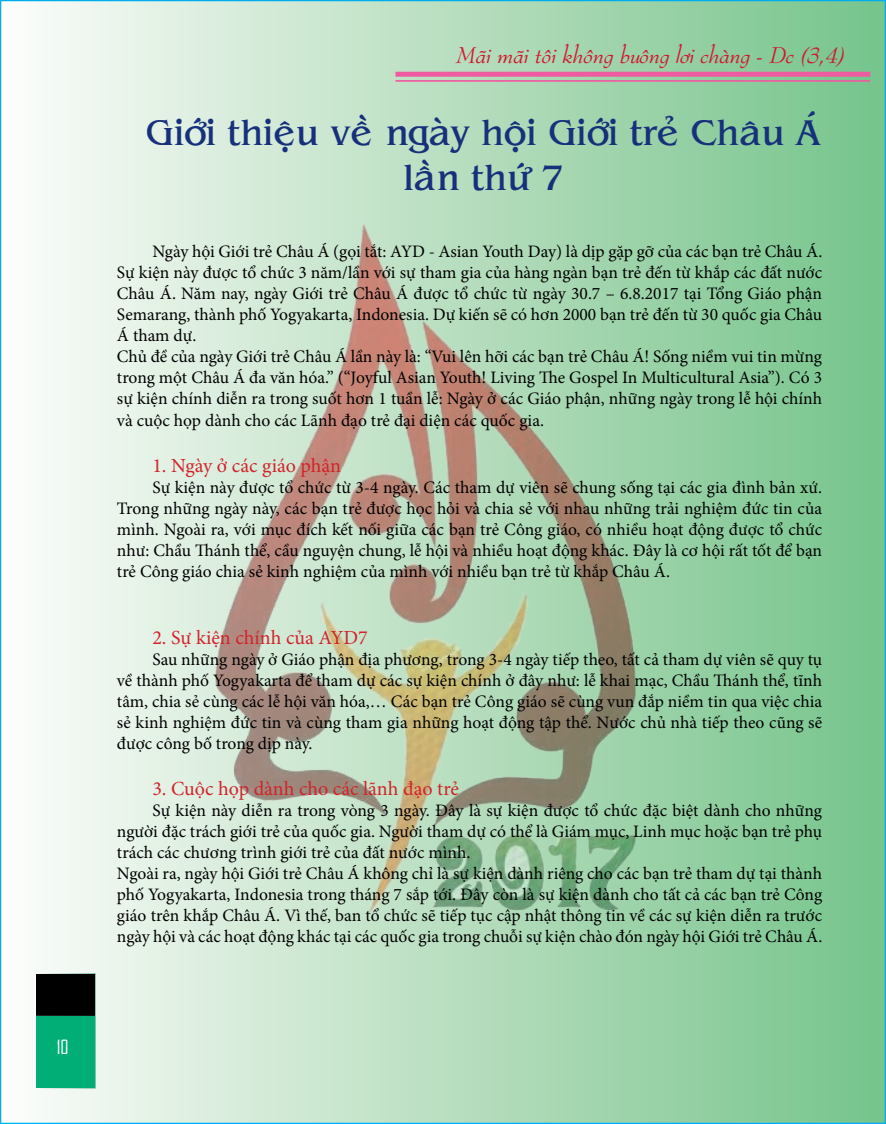
<style>
.page{position:relative;width:886px;height:1124px;background:#fff}
.page>*{position:absolute;margin:0;border:0;box-sizing:border-box;transform-origin:0 0}
.t1{font:37.5px/45px "VNI Bengus";color:#17307c;text-align:center}
.t2{font:italic 22.5px "VNI Bern";color:#d2162e}
.t3{font:20px "Minion Pro";color:#d2232a}
.t4{font:18.75px "Agency FB";color:#fff}
.t5{font:17.5px/21px "Minion Pro";color:#000}
</style>
<div class="page">
<div style="left:1px;top:1px;width:884px;height:1122px;background:linear-gradient(to right,#fdfcfa,#76c38a)"></div>
<div style="left:35px;top:973px;width:61px;height:42px;background:#000;border:1px solid #fff"></div>
<div style="left:35px;top:1015px;width:61px;height:73px;background:#00ae76"></div>
<div style="left:395px;top:72px;width:475px;height:5px;background:#ef5ba1"></div>
<hr style="left:395px;top:80px;width:475px;height:2px;background:#ef5ba1">
<img style="left:117px;top:172px;width:638px;height:796px">
<p class="t4" style="left:57px;top:1035px;width:13px">10</p>
<p class="t2" style="left:457px;top:38px;width:390px">Maõi maõi toâi khoâng buoâng lôi chaøng - Dc (3,4)</p>
<h1 class="t1" style="left:146px;top:107px;width:678px">Giôùi thieäu veà ngaøy hoäi Giôùi treûChaâu AÙ laàn thöù 7</h1>
<p class="t5" style="left:117px;top:241px;width:707px;text-indent:35px">Ngày hội Giới trẻ Châu Á (gọi tắt: AYD - Asian Youth Day) là dịp gặp gỡ của các bạn trẻ Châu Á.<br>Sự kiện này được tổ chức 3 năm/lần với sự tham gia của hàng ngàn bạn trẻ đến từ khắp các đất nước Châu Á. Năm nay, ngày Giới trẻ Châu Á được tổ chức từ ngày 30.7 – 6.8.2017 tại Tổng Giáo phận Semarang, thành phố Yogyakarta, Indonesia. Dự kiến sẽ có hơn 2000 bạn trẻ đến từ 30 quốc gia Châu Á tham dự.<br>Chủ đề của ngày Giới trẻ Châu Á lần này là: “Vui lên hỡi các bạn trẻ Châu Á! Sống niềm vui tin mừng trong một Châu Á đa văn hóa.” (“Joyful Asian Youth! Living The Gospel In Multicultural Asia”). Có 3 sự kiện chính diễn ra trong suốt hơn 1 tuần lễ: Ngày ở các Giáo phận, những ngày trong lễ hội chính và cuộc họp dành cho các Lãnh đạo trẻ đại diện các quốc gia.</p>
<p class="t3" style="left:152px;top:451px;width:190px">1. Ngày ở các giáo phận</p>
<p class="t5" style="left:117px;top:476px;width:707px;text-align:justify;text-indent:35px">Sự kiện này được tổ chức từ 3-4 ngày. Các tham dự viên sẽ chung sống tại các gia đình bản xứ.<br>Trong những ngày này, các bạn trẻ được học hỏi và chia sẻ với nhau những trải nghiệm đức tin của mình. Ngoài ra, với mục đích kết nối giữa các bạn trẻ Công giáo, có nhiều hoạt động được tổ chức như: Chầu Thánh thể, cầu nguyện chung, lễ hội và nhiều hoạt động khác. Đây là cơ hội rất tốt để bạn trẻ Công giáo chia sẻ kinh nghiệm của mình với nhiều bạn trẻ từ khắp Châu Á.</p>
<p class="t3" style="left:152px;top:623px;width:217px">2. Sự kiện chính của AYD7</p>
<p class="t5" style="left:117px;top:648px;width:707px;text-align:justify;text-indent:35px">Sau những ngày ở Giáo phận địa phương, trong 3-4 ngày tiếp theo, tất cả tham dự viên sẽ quy tụ về thành phố Yogyakarta để tham dự các sự kiện chính ở đây như: lễ khai mạc, Chầu Thánh thể, tĩnh tâm, chia sẻ cùng các lễ hội văn hóa,… Các bạn trẻ Công giáo sẽ cùng vun đắp niềm tin qua việc chia sẻ kinh nghiệm đức tin và cùng tham gia những hoạt động tập thể. Nước chủ nhà tiếp theo cũng sẽ được công bố trong dịp này.</p>
<p class="t3" style="left:152px;top:774px;width:308px">3. Cuộc họp dành cho các lãnh đạo trẻ</p>
<p class="t5" style="left:117px;top:799px;width:707px;text-indent:35px">Sự kiện này diễn ra trong vòng 3 ngày. Đây là sự kiện được tổ chức đặc biệt dành cho những người đặc trách giới trẻ của quốc gia. Người tham dự có thể là Giám mục, Linh mục hoặc bạn trẻ phụ trách các chương trình giới trẻ của đất nước mình.<br>Ngoài ra, ngày hội Giới trẻ Châu Á không chỉ là sự kiện dành riêng cho các bạn trẻ tham dự tại thành phố Yogyakarta, Indonesia trong tháng 7 sắp tới. Đây còn là sự kiện dành cho tất cả các bạn trẻ Công giáo trên khắp Châu Á. Vì thế, ban tổ chức sẽ tiếp tục cập nhật thông tin về các sự kiện diễn ra trước ngày hội và các hoạt động khác tại các quốc gia trong chuỗi sự kiện chào đón ngày hội Giới trẻ Châu Á.</p>
</div>
